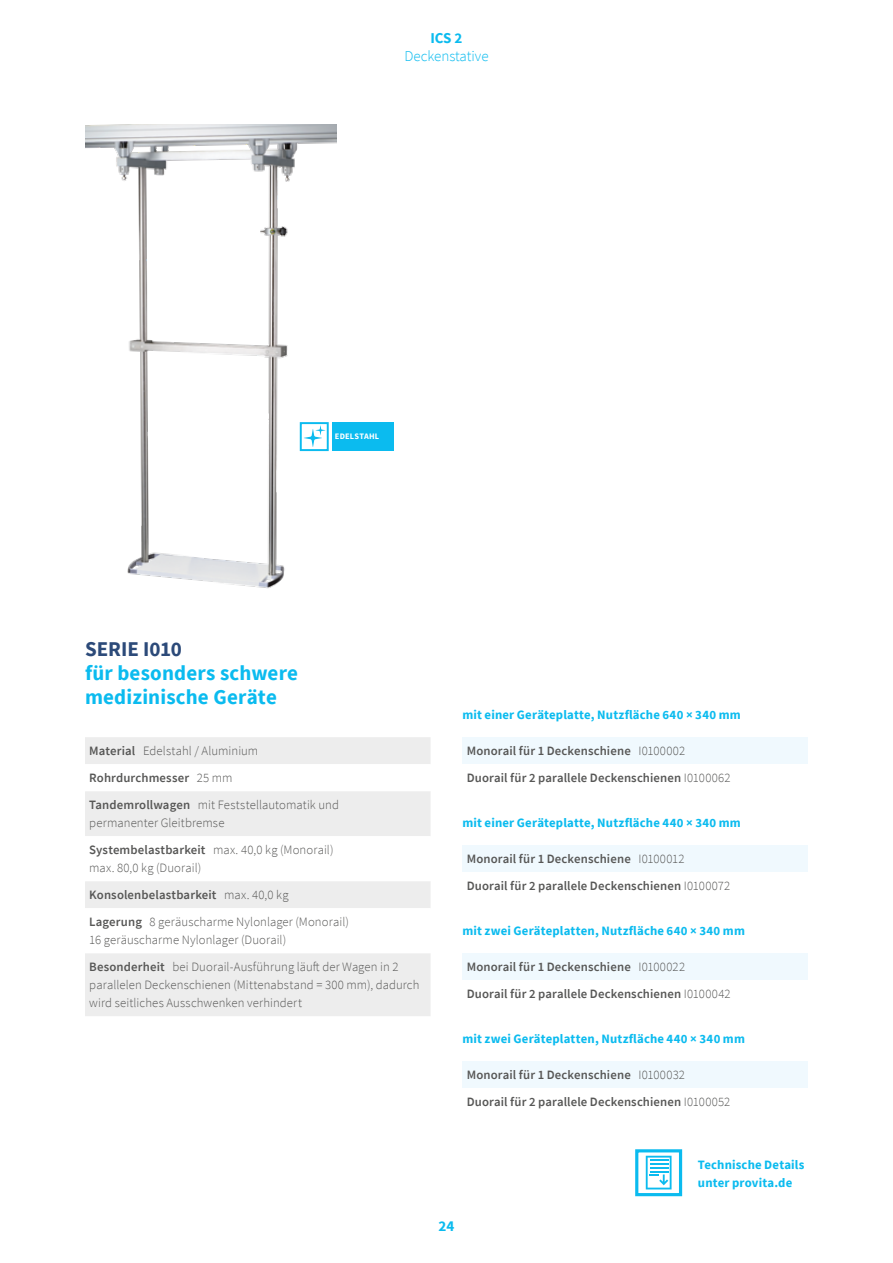
<style>
.page{position:relative;width:893px;height:1263px;background:#fff}
.page>*{position:absolute;margin:0;border:0;box-sizing:border-box;transform-origin:0 0}
.t1{font:700 21px/24px "Source Sans Pro";letter-spacing:.01em;color:#0bbbef}
.t2{font:700 21px "Source Sans Pro";color:#2c4a79}
.t3{font:300 15px "Source Sans Pro";color:#0bbbef}
.t4{font:700 15px "Source Sans Pro";color:#0bbbef}
.t5{font:300 12.75px/27px "Source Sans Pro";letter-spacing:.01em;color:#575756}
.t6{font:600 12.75px/27px "Source Sans Pro";letter-spacing:.01em;color:#575756}
.t7{font:700 12.75px/18px "Source Sans Pro";letter-spacing:.015em;color:#0bbbef}
.t8{font:700 8.4px "Source Sans Pro";letter-spacing:.025em;color:#fff}
.s1{font-weight:600}
.s2{font-weight:300}
</style>
<div class="page">
<div style="left:332px;top:422px;width:62px;height:29px;background:#0bbbef"></div>
<img style="left:85px;top:125px;width:252px;height:464px">
<div style="left:635px;top:1149px;width:47px;height:47px;border:3px solid #0bbbef"></div>
<svg style="left:646px;top:1156px;width:26px;height:33px"></svg>
<div style="left:85px;top:737px;width:346px;height:279px;background:#ededed"></div>
<svg style="left:85px;top:764px;width:346px;height:189px"></svg>
<div style="left:462px;top:737px;width:346px;height:27px;background:#f0f9fe"></div>
<div style="left:462px;top:953px;width:346px;height:27px;background:#f0f9fe"></div>
<div style="left:462px;top:845px;width:346px;height:27px;background:#f0f9fe"></div>
<div style="left:462px;top:1061px;width:346px;height:27px;background:#f0f9fe"></div>
<p class="t4" style="left:430px;top:28px;width:34px">ICS 2</p>
<p class="t3" style="left:404px;top:47px;width:86px">Deckenstative</p>
<p class="t8" style="left:335px;top:431px;width:46px">EDELSTAHL</p>
<h1 class="t2" style="left:85px;top:635px;width:98px">SERIE I010</h1>
<h1 class="t1" style="left:85px;top:661px;width:215px">für besonders schwere medizinische Geräte</h1>
<p class="t7" style="left:462px;top:706px;width:280px">mit einer Geräteplatte, Nutzfläche 640 × 340 mm</p>
<p class="t5" style="left:89px;top:737px;width:251px"><span class="s1">Material</span> Edelstahl / Aluminium<br><span class="s1">Rohrdurchmesser</span> 25 mm<br><span class="s1">Tandemrollwagen</span> mit Feststellautomatik und</p>
<p class="t5" style="left:89px;top:809px;width:246px">permanenter Gleitbremse<br><span class="s1">Systembelastbarkeit</span> max. 40,0 kg (Monorail)</p>
<p class="t5" style="left:89px;top:854px;width:261px">max. 80,0 kg (Duorail)<br><span class="s1">Konsolenbelastbarkeit</span> max. 40,0 kg<br><span class="s1">Lagerung</span> 8 geräuscharme Nylonlager (Monorail)</p>
<p class="t5" style="left:89px;top:926px;width:311px">16 geräuscharme Nylonlager (Duorail)<br><span class="s1">Besonderheit</span> bei Duorail-Ausführung läuft der Wagen in 2</p>
<p class="t5" style="left:89px;top:976px;width:332px;line-height:18px">parallelen Deckenschienen (Mittenabstand = 300 mm), dadurch wird seitliches Ausschwenken verhindert</p>
<p class="t6" style="left:467px;top:737px;width:266px">Monorail für 1 Deckenschiene <span class="s2">I0100002<br></span>Duorail für 2 parallele Deckenschienen <span class="s2">I0100062</span></p>
<p class="t7" style="left:462px;top:813px;width:280px">mit einer Geräteplatte, Nutzfläche 440 × 340 mm</p>
<p class="t6" style="left:467px;top:845px;width:265px">Monorail für 1 Deckenschiene <span class="s2">I0100012<br></span>Duorail für 2 parallele Deckenschienen <span class="s2">I0100072</span></p>
<p class="t7" style="left:462px;top:921px;width:284px">mit zwei Geräteplatten, Nutzfläche 640 × 340 mm</p>
<p class="t6" style="left:467px;top:953px;width:265px">Monorail für 1 Deckenschiene <span class="s2">I0100022<br></span>Duorail für 2 parallele Deckenschienen <span class="s2">I0100042</span></p>
<p class="t7" style="left:462px;top:1030px;width:284px">mit zwei Geräteplatten, Nutzfläche 440 × 340 mm</p>
<p class="t6" style="left:467px;top:1061px;width:265px">Monorail für 1 Deckenschiene <span class="s2">I0100032<br></span>Duorail für 2 parallele Deckenschienen <span class="s2">I0100052</span></p>
<p class="t4" style="left:439px;top:1216px;width:17px">24</p>
<p class="t7" style="left:698px;top:1156px;width:108px">Technische Details unter provita.de</p>
</div>
